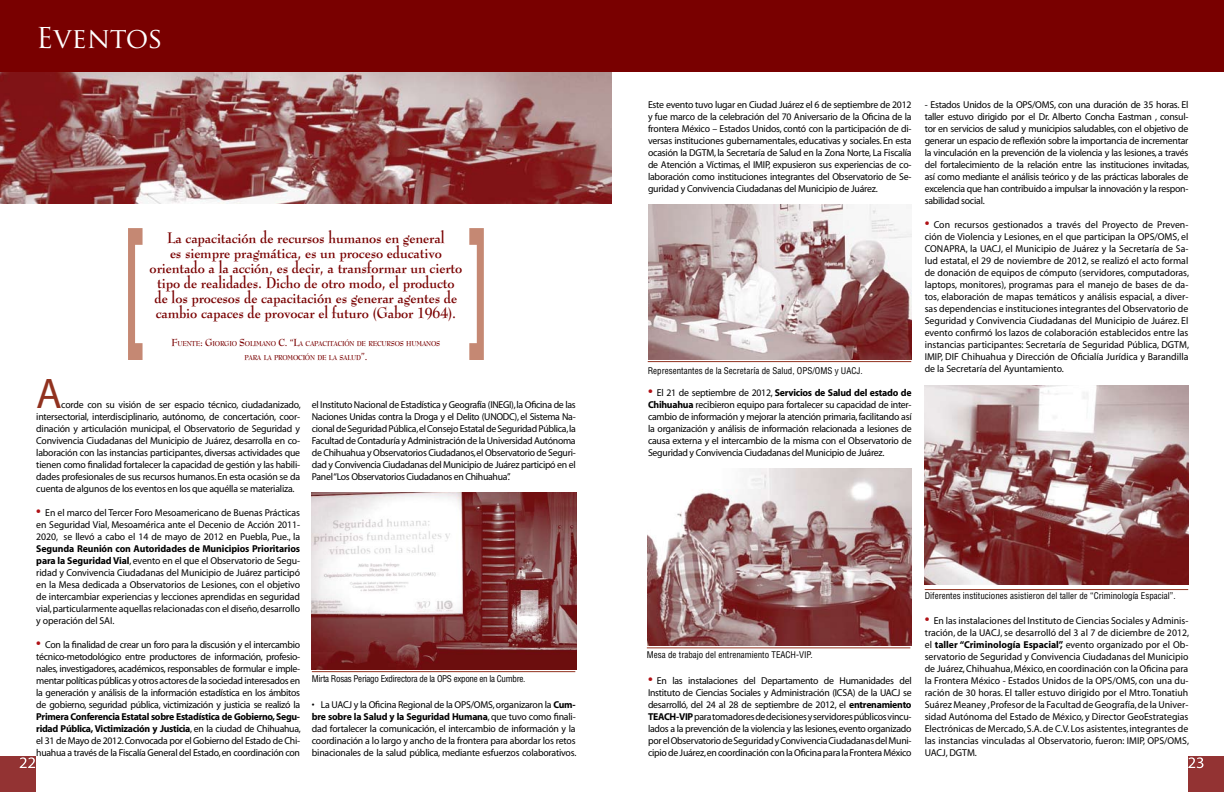
<style>
.page{position:relative;width:1224px;height:792px;background:#fff}
.page>*{position:absolute;margin:0;border:0;box-sizing:border-box;transform-origin:0 0}
.t1{font:43px "Myriad";color:#91321f}
.t2{font:28px "Trajan Pro";letter-spacing:-.01em;color:#fff}
.t3{font:15px/15px "Bernhard Modern Bold BT";letter-spacing:-.01em;color:#790000;text-align:center;scale:.9 1}
.t4{font:10px/12px "Myriad";letter-spacing:-.02em;color:#000;text-align:justify}
.t5{font:condensed 9px "Helvetica";color:#000}
.t6{font:condensed 9px "Helvetica";letter-spacing:-.03em;color:#000}
.t7{font:7px/14px "Bernhard Modern Bold BT";letter-spacing:-.03em;color:#790000;text-align:center;scale:.9 1}
.s1{font-size:10px}
.s2{font-weight:700;font-size:14px;color:#b01116}
.s3{font-weight:700}
</style>
<div class="page">
<div style="left:612px;top:0;width:612px;height:72px;background:#790000"></div>
<div style="left:0;top:756px;width:36px;height:36px;background:#933333"></div>
<div style="left:1188px;top:756px;width:36px;height:36px;background:#933333"></div>
<svg style="left:1188px;top:757px;width:15px;height:11px"></svg>
<svg style="left:20px;top:757px;width:15px;height:11px"></svg>
<img style="left:0;top:72px;width:612px;height:132px">
<div style="left:0;top:0;width:612px;height:72px;background:#790000"></div>
<svg style="left:128px;top:228px;width:15px;height:132px"></svg>
<svg style="left:469px;top:228px;width:15px;height:132px"></svg>
<img style="left:312px;top:492px;width:264px;height:177px">
<hr style="left:312px;top:671px;width:263px;height:1px;background:#91321f">
<img style="left:648px;top:204px;width:263px;height:155px">
<hr style="left:648px;top:361px;width:263px;height:1px;background:#91321f">
<img style="left:925px;top:386px;width:264px;height:199px">
<hr style="left:925px;top:589px;width:263px;height:1px;background:#91321f">
<img style="left:647px;top:468px;width:264px;height:177px">
<hr style="left:647px;top:647px;width:263px;height:1px;background:#91321f">
<h2 class="t2" style="left:36px;top:20px;width:128px">Eventos</h2>
<p class="t3" style="left:150px;top:230px;width:349px">La capacitación de recursos humanos en general<br>es siempre pragmática, es un proceso educativo orientado a la acción, es decir, a transformar un cierto tipo de realidades. Dicho de otro modo, el producto de los procesos de capacitación es generar agentes de cambio capaces de provocar el futuro (Gabor 1964).</p>
<p class="t7" style="left:172px;top:336px;width:300px"><span class="s1">F</span>UENTE<span class="s1">: G</span>IORGIO <span class="s1">S</span> OLIMANO <span class="s1">C. “L</span>A CAPACITACIÓN DE RECURSOS HUMANOS<br>PARA LA PROMOCIÓN DE LA SALUD<span class="s1">”.</span></p>
<h1 class="t1" style="left:36px;top:372px;width:27px">A</h1>
<p class="t4" style="left:36px;top:399px;width:266px;text-indent:25px">corde con su visión de ser espacio técnico, ciudadanizado, intersectorial, interdisciplinario, autónomo, de concertación, coor&shy;dinación y articulación municipal, el Observatorio de Seguridad y Convivencia Ciudadanas del Municipio de Juárez, desarrolla en co&shy;laboración con las instancias participantes, diversas actividades que tienen como finalidad fortalecer la capacidad de gestión y las habili&shy;dades profesionales de sus recursos humanos. En esta ocasión se da cuenta de algunos de los eventos en los que aquélla se materializa.</p>
<p class="t4" style="left:36px;top:507px;width:265px"><span class="s2">•</span> En el marco del Tercer Foro Mesoamericano de Buenas Prácticas en Seguridad Vial, Mesoamérica ante el Decenio de Acción 2011- 2020, se llevó a cabo el 14 de mayo de 2012 en Puebla, Pue., la</p>
<p class="t4" style="left:36px;top:543px;width:265px"><span class="s3">Segunda Reunión con Autoridades de Municipios Prioritarios para la Seguridad Vial</span>, evento en el que el Observatorio de Segu&shy;ridad y Convivencia Ciudadanas del Municipio de Juárez participó en la Mesa dedicada a Observatorios de Lesiones, con el objetivo de intercambiar experiencias y lecciones aprendidas en seguridad vial, particularmente aquellas relacionadas con el diseño, desarrollo y operación del SAI.</p>
<p class="t4" style="left:36px;top:639px;width:265px"><span class="s2">•</span> Con la finalidad de crear un foro para la discusión y el intercambio técnico-metodológico entre productores de información, profesio&shy;nales, investigadores, académicos, responsables de formular e imple&shy;mentar políticas públicas y otros actores de la sociedad interesados en la generación y análisis de la información estadística en los ámbitos de gobierno, seguridad pública, victimización y justicia se realizó la</p>
<p class="t4" style="left:36px;top:711px;width:266px"><span class="s3">Primera Conferencia Estatal sobre Estadística de Gobierno, Segu&shy;ridad Pública, Victimización y Justicia</span>, en la ciudad de Chihuahua, el 31 de Mayo de 2012. Convocada por el Gobierno del Estado de Chi&shy;huahua a través de la Fiscalía General del Estado, en coordinación con</p>
<p class="t4" style="left:312px;top:399px;width:265px">el Instituto Nacional de Estadística y Geografía (INEGI), la Oficina de las Naciones Unidas contra la Droga y el Delito (UNODC), el Sistema Na&shy;cional de Seguridad Pública, el Consejo Estatal de Seguridad Pública, la Facultad de Contaduría y Administración de la Universidad Autónoma de Chihuahua y Observatorios Ciudadanos, el Observatorio de Seguri&shy;dad y Convivencia Ciudadanas del Municipio de Juárez participó en el Panel “Los Observatorios Ciudadanos en Chihuahua”.</p>
<p class="t6" style="left:312px;top:673px;width:215px">Mirta Rosas Periago Exdirectora de la OPS expone en la Cumbre.</p>
<p class="t4" style="left:312px;top:699px;width:266px">• La UACJ y la Oficina Regional de la OPS/OMS,organizaron la <span class="s3">Cum&shy;bre sobre la Salud y la Seguridad Humana</span>, que tuvo como finali&shy;dad fortalecer la comunicación, el intercambio de información y la coordinación a lo largo y ancho de la frontera para abordar los retos binacionales de la salud pública, mediante esfuerzos colaborativos.</p>
<p class="t4" style="left:648px;top:99px;width:265px">Este evento tuvo lugar en Ciudad Juárez el 6 de septiembre de 2012 y fue marco de la celebración del 70 Aniversario de la Oficina de la frontera México – Estados Unidos, contó con la participación de di&shy;versas instituciones gubernamentales, educativas y sociales. En esta ocasión la DGTM, la Secretaría de Salud en la Zona Norte, La Fiscalía de Atención a Víctimas, el IMIP, expusieron sus experiencias de co&shy;laboración como instituciones integrantes del Observatorio de Se&shy;guridad y Convivencia Ciudadanas del Municipio de Juárez.</p>
<p class="t5" style="left:648px;top:365px;width:216px">Representantes de la Secretaría de Salud, OPS/OMS y UACJ.</p>
<p class="t4" style="left:648px;top:387px;width:265px"><span class="s2">•</span> El 21 de septiembre de 2012, <span class="s3">Servicios de Salud del estado de Chihuahua</span> recibieron equipo para fortalecer su capacidad de inter&shy;cambio de información y mejorar la atención primaria, facilitando así la organización y análisis de información relacionada a lesiones de causa externa y el intercambio de la misma con el Observatorio de Seguridad y Convivencia Ciudadanas del Municipio de Juárez.</p>
<p class="t4" style="left:925px;top:99px;width:266px">- Estados Unidos de la OPS/OMS, con una duración de 35 horas. El taller estuvo dirigido por el Dr. Alberto Concha Eastman , consul&shy;tor en servicios de salud y municipios saludables, con el objetivo de generar un espacio de reflexión sobre la importancia de incrementar la vinculación en la prevención de la violencia y las lesiones, a través del fortalecimiento de la relación entre las instituciones invitadas, así como mediante el análisis teórico y de las prácticas laborales de excelencia que han contribuido a impulsar la innovación y la respon&shy;sabilidad social.</p>
<p class="t4" style="left:925px;top:219px;width:266px"><span class="s2">•</span> Con recursos gestionados a través del Proyecto de Preven&shy;ción de Violencia y Lesiones, en el que participan la OPS/OMS, el CONAPRA, la UACJ, el Municipio de Juárez y la Secretaría de Sa&shy;lud estatal, el 29 de noviembre de 2012, se realizó el acto formal de donación de equipos de cómputo (servidores, computadoras, laptops, monitores), programas para el manejo de bases de da&shy;tos, elaboración de mapas temáticos y análisis espacial, a diver&shy;sas dependencias e instituciones integrantes del Observatorio de Seguridad y Convivencia Ciudadanas del Municipio de Juárez. El evento confirmó los lazos de colaboración establecidos entre las instancias participantes: Secretaría de Seguridad Pública, DGTM, IMIP, DIF Chihuahua y Dirección de Oficialía Jurídica y Barandilla de la Secretaría del Ayuntamiento.</p>
<p class="t5" style="left:647px;top:649px;width:167px">Mesa de trabajo del entrenamiento TEACH-VIP.</p>
<p class="t4" style="left:648px;top:675px;width:265px"><span class="s2">•</span> En las instalaciones del Departamento de Humanidades del Instituto de Ciencias Sociales y Administración (ICSA) de la UACJ se desarrolló, del 24 al 28 de septiembre de 2012, el <span class="s3">entrenamiento TEACH-VIP</span> para tomadores de decisiones y servidores públicos vincu&shy;lados a la prevención de la violencia y las lesiones, evento organizado por el Observatorio de Seguridad y Convivencia Ciudadanas del Muni&shy;cipio de Juárez,en coordinación con la Oficina para la Frontera México</p>
<p class="t5" style="left:925px;top:590px;width:252px">Diferentes instituciones asistieron del taller de “Criminología Espacial”.</p>
<p class="t4" style="left:925px;top:615px;width:266px"><span class="s2">•</span> En las instalaciones del Instituto de Ciencias Sociales y Adminis&shy;tración, de la UACJ, se desarrolló del 3 al 7 de diciembre de 2012, el <span class="s3">taller “Criminología Espacial”,</span> evento organizado por el Ob&shy;servatorio de Seguridad y Convivencia Ciudadanas del Municipio de Juárez, Chihuahua, México, en coordinación con la Oficina para la Frontera México - Estados Unidos de la OPS/OMS, con una du&shy;ración de 30 horas. El taller estuvo dirigido por el Mtro. Tonatiuh Suárez Meaney , Profesor de la Facultad de Geografía, de la Univer&shy;sidad Autónoma del Estado de México, y Director GeoEstrategias Electrónicas de Mercado, S.A. de C.V. Los asistentes, integrantes de las instancias vinculadas al Observatorio, fueron: IMIP, OPS/OMS, UACJ, DGTM.</p>
</div>
